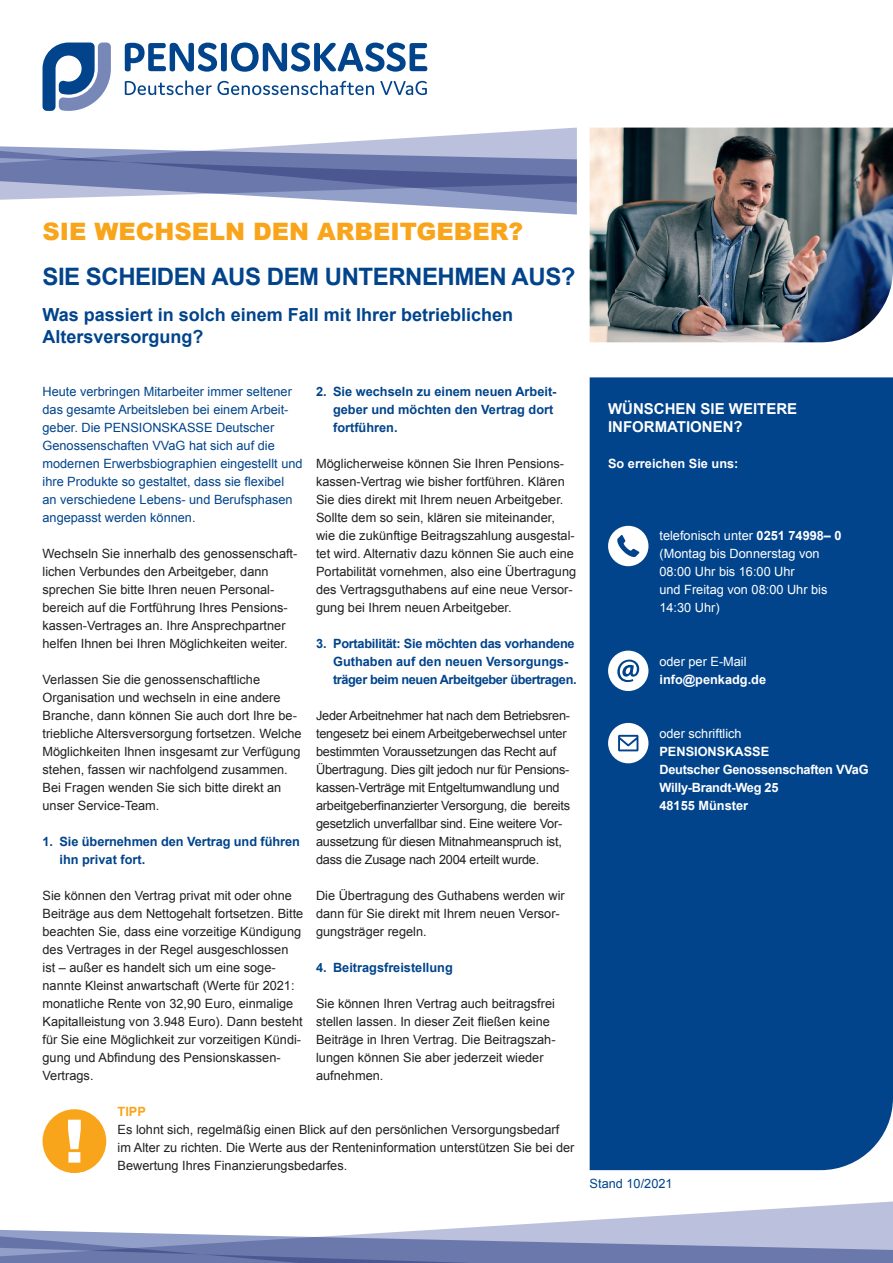
<style>
.page{position:relative;width:893px;height:1263px;background:#fff}
.page>*{position:absolute;margin:0;border:0;box-sizing:border-box;transform-origin:0 0}
.t1{font:700 24px "Arial";letter-spacing:-.02em;color:#01448c}
.t2{font:900 24px "Arial";color:#f9a51b}
.t3{font:700 18px/21.6px "Arial";color:#01448c}
.t4{font:700 15px/18px "Arial";color:#fff}
.t5{font:12.75px/18px "Arial";color:#231f20}
.t6{font:12.75px/18px "Arial";letter-spacing:-.02em;color:#231f20}
.t7{font:12.75px/18px "Arial";color:#01448c}
.t8{font:700 12.75px/18px "Arial";color:#01448c}
.t9{font:12.75px/18px "Arial";color:#fff}
.t10{font:700 12.75px/18px "Arial";letter-spacing:-.02em;color:#01448c}
.t11{font:700 12.75px/18px "Arial";letter-spacing:-.02em;color:#fff}
.t12{font:700 12.75px "Arial";color:#fff}
.t13{font:700 12.75px "Arial";color:#f9a51b}
.s1{font-weight:700}
</style>
<div class="page">
<div style="left:590px;top:377px;width:303px;height:793px;background:#01448c"></div>
<img style="left:590px;top:128px;width:303px;height:214px">
<div style="left:608px;top:526px;width:40px;height:40px;background:#fff;border-radius:50%"></div>
<svg style="left:617px;top:535px;width:22px;height:22px"></svg>
<div style="left:608px;top:651px;width:40px;height:40px;background:#fff;border-radius:50%"></div>
<svg style="left:617px;top:660px;width:22px;height:22px"></svg>
<div style="left:608px;top:723px;width:40px;height:40px;background:#fff;border-radius:50%"></div>
<svg style="left:618px;top:735px;width:20px;height:16px"></svg>
<div style="left:43px;top:1109px;width:63px;height:64px;background:#f9a51b;border-radius:50%"></div>
<svg style="left:68px;top:1120px;width:13px;height:42px"></svg>
<svg style="left:0;top:128px;width:577px;height:87px"></svg>
<svg style="left:125px;top:43px;width:92px;height:29px"></svg>
<div style="left:221px;top:43px;width:6px;height:28px;background:#01448c;border-radius:3px"></div>
<svg style="left:231px;top:43px;width:196px;height:29px"></svg>
<svg style="left:125px;top:80px;width:249px;height:15px"></svg>
<svg style="left:380px;top:81px;width:47px;height:14px"></svg>
<svg style="left:43px;top:43px;width:68px;height:68px"></svg>
<svg style="left:431px;top:1201px;width:462px;height:29px"></svg>
<svg style="left:0;top:1230px;width:893px;height:33px;background:#8994be"></svg>
<h1 class="t2" style="left:43px;top:214px;width:482px">SIE WECHSELN DEN ARBEITGEBER?</h1>
<h1 class="t1" style="left:43px;top:261px;width:534px">SIE SCHEIDEN AUS DEM UNTERNEHMEN AUS?</h1>
<h2 class="t3" style="left:43px;top:305px;width:472px">Was passiert in solch einem Fall mit Ihrer betrieblichen<br>Altersversorgung?</h2>
<p class="t7" style="left:43px;top:383px;width:262px">Heute verbringen Mitarbeiter immer seltener das gesamte Arbeitsleben bei einem Arbeit&shy;geber. Die PENSIONSKASSE Deutscher Genossenschaften VVaG hat sich auf die modernen Erwerbsbiographien eingestellt und ihre Produkte so gestaltet, dass sie flexibel<br>an verschiedene Lebens- und Berufsphasen angepasst werden können.</p>
<p class="t5" style="left:43px;top:545px;width:256px">Wechseln Sie innerhalb des genossenschaft&shy;lichen Verbundes den Arbeitgeber, dann sprechen Sie bitte Ihren neuen Personal&shy;bereich auf die Fortführung Ihres Pensions&shy;kassen-Vertrages an. Ihre Ansprechpartner helfen Ihnen bei Ihren Möglichkeiten weiter.</p>
<p class="t5" style="left:43px;top:671px;width:261px">Verlassen Sie die genossenschaftliche Organisation und wechseln in eine andere Branche, dann können Sie auch dort Ihre be&shy;triebliche Altersversorgung fortsetzen. Welche Möglichkeiten Ihnen insgesamt zur Verfügung stehen, fassen wir nachfolgend zusammen.<br>Bei Fragen wenden Sie sich bitte direkt an unser Service-Team.</p>
<p class="t8" style="left:60px;top:833px;width:242px;text-indent:-17px">1. Sie übernehmen den Vertrag und führen ihn privat fort.</p>
<p class="t5" style="left:43px;top:887px;width:262px">Sie können den Vertrag privat mit oder ohne Beiträge aus dem Nettogehalt fortsetzen. Bitte beachten Sie, dass eine vorzeitige Kündigung des Vertrages in der Regel ausgeschlossen ist – außer es handelt sich um eine soge&shy;nannte Kleinst anwartschaft (Werte für 2021: monatliche Rente von 32,90 Euro, einmalige Kapitalleistung von 3.948 Euro). Dann besteht für Sie eine Möglichkeit zur vorzeitigen Kündi&shy;gung und Abfindung des Pensionskassen-Vertrags.</p>
<p class="t8" style="left:333px;top:383px;width:225px;text-indent:-17px">2. Sie wechseln zu einem neuen Arbeit&shy;geber und möchten den Vertrag dort fortführen.</p>
<p class="t5" style="left:316px;top:455px;width:262px">Möglicherweise können Sie Ihren Pensions&shy;kassen-Vertrag wie bisher fortführen. Klären Sie dies direkt mit Ihrem neuen Arbeitgeber.<br>Sollte dem so sein, klären sie miteinander, wie die zukünftige Beitragszahlung ausgestal&shy;tet wird. Alternativ dazu können Sie auch eine Portabilität vornehmen, also eine Übertragung des Vertragsguthabens auf eine neue Versor&shy;gung bei Ihrem neuen Arbeitgeber.</p>
<p class="t10" style="left:333px;top:635px;width:245px;text-indent:-17px">3. Portabilität: Sie möchten das vorhandene<br>Guthaben auf den neuen Versorgungs&shy;träger beim neuen Arbeitgeber übertragen.</p>
<p class="t6" style="left:316px;top:707px;width:256px">Jeder Arbeitnehmer hat nach dem Betriebsren&shy;tengesetz bei einem Arbeitgeberwechsel unter bestimmten Voraussetzungen das Recht auf Übertragung. Dies gilt jedoch nur für Pensions&shy;kassen-Verträge mit Entgeltumwandlung und arbeitgeberfinanzierter Versorgung, die bereits gesetzlich unverfallbar sind. Eine weitere Vor&shy;aussetzung für diesen Mitnahmeanspruch ist, dass die Zusage nach 2004 erteilt wurde.</p>
<p class="t5" style="left:316px;top:887px;width:250px">Die Übertragung des Guthabens werden wir dann für Sie direkt mit Ihrem neuen Versor&shy;gungsträger regeln.</p>
<p class="t8" style="left:316px;top:959px;width:138px">4. Beitragsfreistellung</p>
<p class="t5" style="left:316px;top:995px;width:241px">Sie können Ihren Vertrag auch beitragsfrei stellen lassen. In dieser Zeit fließen keine Beiträge in Ihren Vertrag. Die Beitragszah&shy;lungen können Sie aber jederzeit wieder aufnehmen.</p>
<p class="t13" style="left:118px;top:1103px;width:30px">TIPP</p>
<p class="t5" style="left:118px;top:1121px;width:458px">Es lohnt sich, regelmäßig einen Blick auf den persönlichen Versorgungsbedarf im Alter zu richten. Die Werte aus der Renteninformation unterstützen Sie bei der<br>Bewertung Ihres Finanzierungsbedarfes.</p>
<p class="t4" style="left:608px;top:400px;width:191px">WÜNSCHEN SIE WEITERE<br>INFORMATIONEN?</p>
<p class="t12" style="left:608px;top:455px;width:132px">So erreichen Sie uns:</p>
<p class="t9" style="left:659px;top:527px;width:184px">telefonisch unter <span class="s1">0251 74998– 0 </span>(Montag bis Donnerstag von<br>08:00 Uhr bis 16:00 Uhr<br>und Freitag von 08:00 Uhr bis<br>14:30 Uhr)</p>
<p class="t9" style="left:659px;top:653px;width:89px">oder per E-Mail</p>
<p class="t12" style="left:659px;top:671px;width:108px">info@penkadg.de</p>
<p class="t9" style="left:659px;top:725px;width:84px">oder schriftlich</p>
<p class="t11" style="left:659px;top:743px;width:211px">PENSIONSKASSE<br>Deutscher Genossenschaften VVaG<br>Willy-Brandt-Weg 25<br>48155 Münster</p>
<p class="t7" style="left:590px;top:1175px;width:84px">Stand 10/2021</p>
</div>
